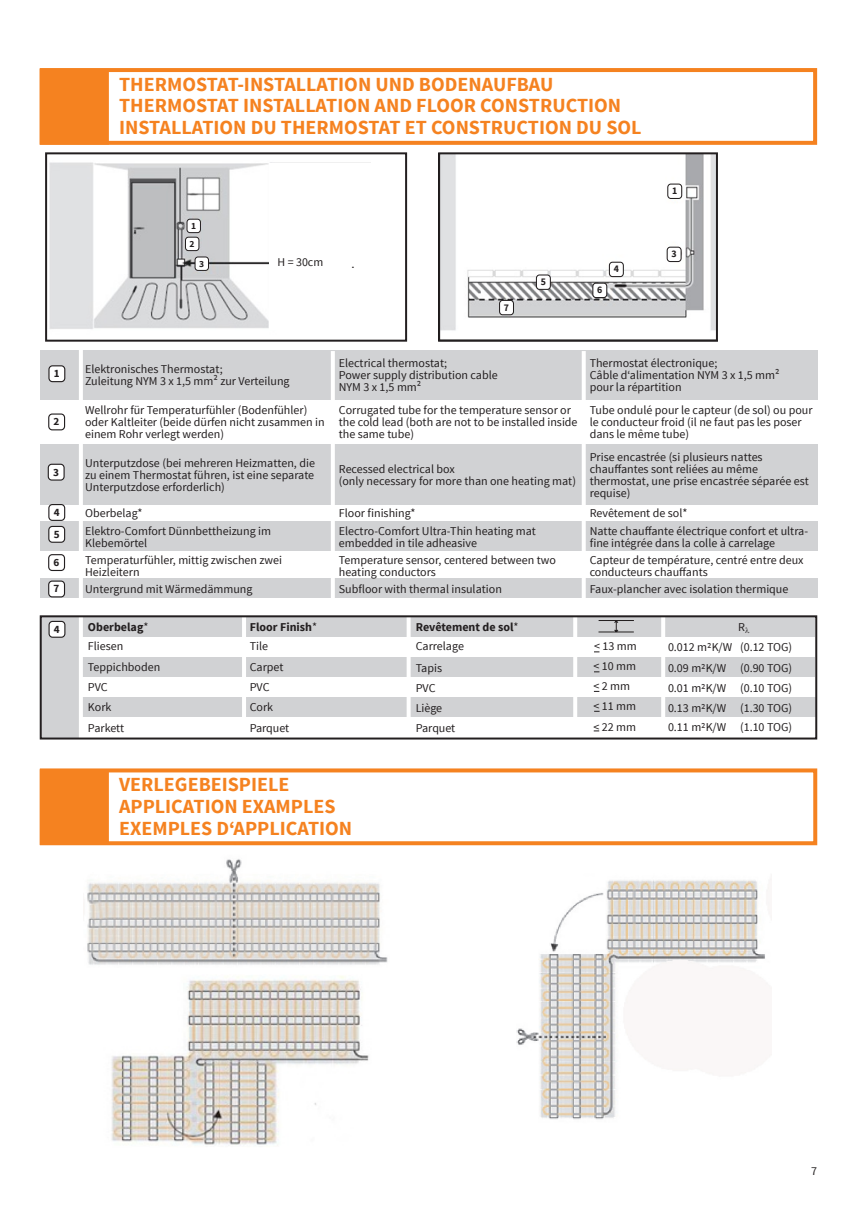
<style>
.page{position:relative;width:857px;height:1225px;background:#fff}
.page>*{position:absolute;margin:0;border:0;box-sizing:border-box;transform-origin:0 0}
.t1{font:700 20px "Source Sans Pro";color:#f58220}
.t2{font:13.6px "Arial";color:#231f20}
.t3{font:12px/12px "Source Sans Pro";color:#231f20}
.t4{font:700 12px/19.2px "Source Sans Pro";color:#231f20}
.t5{font:11.8px "Source Sans Pro";color:#231f20}
.t6{font:700 11.2px "Source Sans Pro";color:#231f20}
.t7{font:700 10.2px "Source Sans Pro";color:#231f20}
.t8{font:700 9.4px/18px "Source Sans Pro";color:#231f20}
.s1{font-weight:400}
</style>
<div class="page">
<div style="left:40px;top:68px;width:776px;height:77px;border:4px solid #f58220"></div>
<div style="left:40px;top:69px;width:69px;height:76px;background:#f58220"></div>
<div style="left:40px;top:696px;width:775px;height:20px;background:#d1d2d4"></div>
<div style="left:40px;top:578px;width:777px;height:20px;background:#d1d2d4"></div>
<div style="left:40px;top:350px;width:777px;height:50px;background:#d1d2d4"></div>
<div style="left:40px;top:521px;width:777px;height:30px;background:#d1d2d4"></div>
<div style="left:40px;top:444px;width:777px;height:60px;background:#d1d2d4"></div>
<div style="left:40px;top:617px;width:774px;height:20px;background:#d1d2d4"></div>
<div style="left:40px;top:657px;width:774px;height:19px;background:#d1d2d4"></div>
<svg style="left:593px;top:620px;width:41px;height:72px"></svg>
<div style="left:40px;top:617px;width:39px;height:122px;background:#d1d2d4"></div>
<div style="left:49px;top:621px;width:16px;height:16px;background:#fff;border-radius:4px"></div>
<div style="left:48px;top:621px;width:17px;height:17px;border:1px solid #231f20;border-radius:4px"></div>
<div style="left:49px;top:366px;width:16px;height:16px;background:#fff;border-radius:4px"></div>
<div style="left:48px;top:365px;width:17px;height:17px;border:1px solid #231f20;border-radius:4px"></div>
<div style="left:49px;top:581px;width:15px;height:16px;background:#fff;border-radius:4px"></div>
<div style="left:48px;top:580px;width:17px;height:17px;border:1px solid #231f20;border-radius:4px"></div>
<div style="left:48px;top:554px;width:17px;height:17px;border:1px solid #231f20;border-radius:4px"></div>
<div style="left:49px;top:526px;width:16px;height:16px;background:#fff;border-radius:4px"></div>
<div style="left:48px;top:526px;width:17px;height:17px;border:1px solid #231f20;border-radius:4px"></div>
<div style="left:48px;top:504px;width:17px;height:17px;border:1px solid #231f20;border-radius:4px"></div>
<div style="left:48px;top:464px;width:16px;height:16px;background:#fff;border-radius:4px"></div>
<div style="left:48px;top:464px;width:17px;height:16px;border:1px solid #231f20;border-radius:4px"></div>
<div style="left:48px;top:413px;width:17px;height:17px;border:1px solid #231f20;border-radius:4px"></div>
<hr style="left:79px;top:349px;width:4px;height:257px;background:#fff">
<svg style="left:330px;top:351px;width:4px;height:247px"></svg>
<svg style="left:581px;top:351px;width:4px;height:247px"></svg>
<hr style="left:242px;top:616px;width:4px;height:105px;background:#fff">
<hr style="left:79px;top:615px;width:4px;height:124px;background:#fff">
<hr style="left:406px;top:615px;width:4px;height:104px;background:#fff">
<hr style="left:573px;top:615px;width:4px;height:104px;background:#fff">
<hr style="left:660px;top:614px;width:4px;height:104px;background:#fff">
<div style="left:40px;top:768px;width:776px;height:77px;border:4px solid #f58220"></div>
<div style="left:40px;top:769px;width:69px;height:76px;background:#f58220"></div>
<img style="left:516px;top:880px;width:253px;height:240px">
<img style="left:111px;top:976px;width:258px;height:169px">
<img style="left:87px;top:859px;width:301px;height:106px">
<img style="left:441px;top:155px;width:273px;height:176px">
<div style="left:667px;top:184px;width:14px;height:14px;background:#fff;border-radius:3px"></div>
<div style="left:667px;top:184px;width:14px;height:15px;border:1px solid #231f20;border-radius:3px"></div>
<div style="left:666px;top:247px;width:14px;height:14px;background:#fff;border-radius:3px"></div>
<div style="left:666px;top:247px;width:15px;height:15px;border:1px solid #231f20;border-radius:3px"></div>
<div style="left:609px;top:262px;width:14px;height:15px;background:#fff;border-radius:3px"></div>
<div style="left:608px;top:262px;width:15px;height:15px;border:1px solid #231f20;border-radius:3px"></div>
<div style="left:536px;top:275px;width:14px;height:14px;background:#fff;border-radius:3px"></div>
<div style="left:535px;top:274px;width:15px;height:16px;border:1px solid #231f20;border-radius:3px"></div>
<div style="left:592px;top:283px;width:14px;height:14px;background:#fff;border-radius:3px"></div>
<div style="left:592px;top:283px;width:15px;height:15px;border:1px solid #231f20;border-radius:3px"></div>
<div style="left:499px;top:300px;width:14px;height:15px;background:#fff;border-radius:3px"></div>
<div style="left:499px;top:300px;width:14px;height:15px;border:1px solid #231f20;border-radius:3px"></div>
<img style="left:49px;top:162px;width:321px;height:167px">
<div style="left:187px;top:219px;width:13px;height:14px;background:#fff;border-radius:3px"></div>
<div style="left:186px;top:219px;width:15px;height:14px;border:1px solid #231f20;border-radius:3px"></div>
<div style="left:185px;top:237px;width:14px;height:14px;background:#fff;border-radius:3px"></div>
<div style="left:185px;top:237px;width:14px;height:14px;border:1px solid #231f20;border-radius:3px"></div>
<div style="left:195px;top:257px;width:13px;height:13px;background:#fff;border-radius:3px"></div>
<div style="left:194px;top:256px;width:15px;height:15px;border:1px solid #231f20;border-radius:3px"></div>
<div style="left:268px;top:163px;width:102px;height:167px;background:#fff"></div>
<div style="left:45px;top:152px;width:362px;height:190px;border:2px solid #231f20"></div>
<div style="left:438px;top:152px;width:279px;height:190px;border:2px solid #231f20"></div>
<div style="left:40px;top:615px;width:776px;height:124px;border:2px solid #231f20"></div>
<p class="t6" style="left:54px;top:366px;width:7px">1</p>
<p class="t6" style="left:54px;top:414px;width:7px">2</p>
<p class="t6" style="left:53px;top:464px;width:7px">3</p>
<p class="t6" style="left:54px;top:505px;width:7px">4</p>
<p class="t6" style="left:54px;top:527px;width:7px">5</p>
<p class="t6" style="left:53px;top:555px;width:7px">6</p>
<p class="t6" style="left:53px;top:581px;width:7px">7</p>
<p class="t6" style="left:54px;top:622px;width:7px">4</p>
<h1 class="t1" style="left:119px;top:71px;width:435px">THERMOSTAT-INSTALLATION UND BODENAUFBAU</h1>
<h1 class="t1" style="left:119px;top:93px;width:503px">THERMOSTAT INSTALLATION AND FLOOR CONSTRUCTION</h1>
<h1 class="t1" style="left:119px;top:114px;width:523px">INSTALLATION DU THERMOSTAT ET CONSTRUCTION DU SOL</h1>
<p class="t8" style="left:189px;top:217px;width:8px">1<br>2</p>
<p class="t8" style="left:199px;top:255px;width:6px">3</p>
<p class="t5" style="left:277px;top:255px;width:47px">H = 30cm</p>
<p class="t2" style="left:351px;top:254px;width:5px">.</p>
<p class="t7" style="left:503px;top:301px;width:7px">7</p>
<p class="t7" style="left:540px;top:275px;width:7px">5</p>
<p class="t7" style="left:596px;top:283px;width:7px">6</p>
<p class="t7" style="left:613px;top:262px;width:7px">4</p>
<p class="t7" style="left:671px;top:184px;width:7px">1</p>
<p class="t7" style="left:671px;top:247px;width:7px">3</p>
<p class="t3" style="left:85px;top:363px;width:206px">Elektronisches Thermostat;<br>Zuleitung NYM 3 x 1,5 mm² zur Verteilung</p>
<p class="t3" style="left:85px;top:405px;width:241px">Wellrohr für Temperaturfühler (Bodenfühler) oder Kaltleiter (beide dürfen nicht zusammen in einem Rohr verlegt werden)</p>
<p class="t3" style="left:85px;top:457px;width:231px;text-align:justify">Unterputzdose (bei mehreren Heizmatten, die zu einem Thermostat führen, ist eine separate Unterputzdose erforderlich)</p>
<p class="t3" style="left:85px;top:505px;width:187px;line-height:17.8px">Oberbelag*<br>Elektro-Comfort Dünnbettheizung im</p>
<p class="t3" style="left:85px;top:535px;width:198px;line-height:16.6px">Klebemörtel<br>Temperaturfühler, mittig zwischen zwei</p>
<p class="t3" style="left:85px;top:563px;width:169px;line-height:17px">Heizleitern<br>Untergrund mit Wärmedämmung</p>
<p class="t4" style="left:88px;top:617px;width:62px">Oberbelag<span class="s1">*<br>Fliesen</span></p>
<p class="t3" style="left:88px;top:657px;width:74px;line-height:20.2px">Teppichboden<br>PVC<br>Kork<br>Parkett</p>
<p class="t4" style="left:249px;top:617px;width:69px">Floor Finish<span class="s1">*<br>Tile</span></p>
<p class="t3" style="left:249px;top:657px;width:41px;line-height:20.2px">Carpet<br>PVC<br>Cork<br>Parquet</p>
<p class="t3" style="left:338px;top:357px;width:160px">Electrical thermostat;<br>Power supply distribution cable<br>NYM 3 x 1,5 mm²</p>
<p class="t3" style="left:338px;top:405px;width:240px">Corrugated tube for the temperature sensor or the cold lead (both are not to be installed inside the same tube)</p>
<p class="t3" style="left:338px;top:463px;width:238px">Recessed electrical box<br>(only necessary for more than one heating mat)</p>
<p class="t3" style="left:338px;top:504px;width:198px;line-height:17.8px">Floor finishing*<br>Electro-Comfort Ultra-Thin heating mat</p>
<p class="t3" style="left:338px;top:535px;width:218px;line-height:16.6px">embedded in tile adheasive<br>Temperature sensor, centered between two</p>
<p class="t3" style="left:338px;top:563px;width:164px;line-height:17px">heating conductors<br>Subfloor with thermal insulation</p>
<p class="t4" style="left:415px;top:618px;width:104px">Revêtement de sol<span class="s1">*<br>Carrelage</span></p>
<p class="t3" style="left:415px;top:658px;width:41px;line-height:20.2px">Tapis<br>PVC<br>Liège<br>Parquet</p>
<p class="t3" style="left:589px;top:357px;width:191px">Thermostat électronique;<br>Câble d‘alimentation NYM 3 x 1,5 mm² pour la répartition</p>
<p class="t3" style="left:589px;top:405px;width:224px">Tube ondulé pour le capteur (de sol) ou pour le conducteur froid (il ne faut pas les poser dans le même tube)</p>
<p class="t3" style="left:589px;top:451px;width:220px">Prise encastrée (si plusieurs nattes chauffantes sont reliées au même thermostat, une prise encastrée séparée est requise)</p>
<p class="t3" style="left:589px;top:505px;width:220px;line-height:17.8px">Revêtement de sol*<br>Natte chauffante électrique confort et ultra-</p>
<p class="t3" style="left:589px;top:535px;width:215px;line-height:16.6px">fine intégrée dans la colle à carrelage<br>Capteur de température, centré entre deux</p>
<p class="t3" style="left:589px;top:563px;width:200px;line-height:17px">conducteurs chauffants<br>Faux-plancher avec isolation thermique</p>
<p class="t3" style="left:593px;top:636px;width:45px;line-height:20px">&lt; 13 mm &lt; 10 mm &lt; 2 mm &lt; 11 mm &lt; 22 mm</p>
<p class="t3" style="left:667px;top:617px;width:126px;line-height:20px;text-indent:70px">R●<br>0.012 m2K/W (0.12 TOG)<br>0.09 m2K/W (0.90 TOG)<br>0.01 m2K/W (0.10 TOG)<br>0.13 m2K/W (1.30 TOG)<br>0.11 m2K/W (1.10 TOG)</p>
<h1 class="t1" style="left:119px;top:771px;width:172px">VERLEGEBEISPIELE</h1>
<h1 class="t1" style="left:119px;top:793px;width:218px">APPLICATION EXAMPLES</h1>
<h1 class="t1" style="left:119px;top:816px;width:234px">EXEMPLES D‘APPLICATION</h1>
<p class="t3" style="left:810px;top:1165px;width:7px">7</p>
</div>
